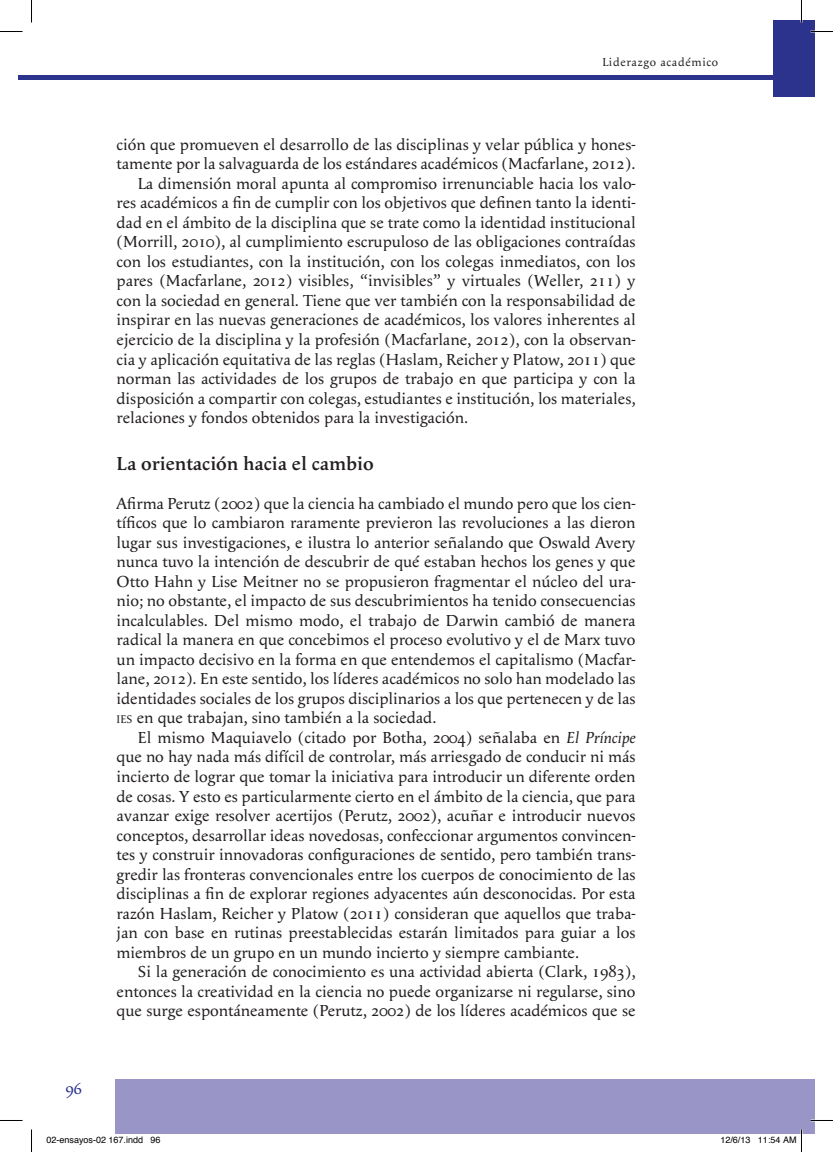
<style>
.page{position:relative;width:833px;height:1152px;background:#fff}
.page>*{position:absolute;margin:0;border:0;box-sizing:border-box;transform-origin:0 0}
.SUBTITULO{font:600 19.5px "Apolline";color:#231f20}
.NORMAL_DESPUES_DE_SU{font:16.5px/19.5px "Apolline";color:#231f20;text-align:justify}
.t1{font:16.5px "Apolline";color:#2b338d}
.t2{font:12px "Apolline";letter-spacing:.06em;color:#231f20}
.t3{font:9px "Helvetica";color:#000}
.s1{font-size:11.55px}
.s2{font-style:italic}
</style>
<div class="page">
<div style="left:772px;top:20px;width:29px;height:76px;background:#2b338d"></div>
<div style="left:801px;top:20px;width:13px;height:76px;background:#2b338d"></div>
<div style="left:801px;top:1079px;width:13px;height:54px;background:#9995c6"></div>
<div style="left:115px;top:1079px;width:686px;height:54px;background:#9995c6"></div>
<hr style="left:19px;top:75px;width:755px;height:4px;background:#2b338d">
<hr style="left:810px;top:1119px;width:23px;height:2px;background:#fff">
<hr style="left:800px;top:0;width:2px;height:22px;background:#fff">
<svg style="left:0;top:31px;width:22px;height:1px"></svg>
<svg style="left:810px;top:31px;width:23px;height:1px"></svg>
<svg style="left:0;top:1120px;width:22px;height:1px"></svg>
<svg style="left:810px;top:1120px;width:23px;height:1px"></svg>
<svg style="left:31px;top:0;width:1px;height:22px"></svg>
<svg style="left:31px;top:1129px;width:1px;height:22px"></svg>
<svg style="left:801px;top:0;width:1px;height:22px"></svg>
<svg style="left:758px;top:1129px;width:44px;height:22px"></svg>
<p class="t2" style="left:602px;top:55px;width:117px">Liderazgo académico</p>
<p class="t1" style="left:66px;top:1078px;width:18px">96</p>
<p class="NORMAL_DESPUES_DE_SU" style="left:117px;top:135px;width:520px">ción que promueven el desarrollo de las disciplinas y velar pública y hones&shy;tamente por la salvaguarda de los estándares académicos (Macfarlane, 2012).</p>
<p class="NORMAL_DESPUES_DE_SU" style="left:117px;top:174px;width:520px;text-indent:21px">La dimensión moral apunta al compromiso irrenunciable hacia los valo&shy;res académicos a fin de cumplir con los objetivos que definen tanto la identi&shy;dad en el ámbito de la disciplina que se trate como la identidad institucional (Morrill, 2010), al cumplimiento escrupuloso de las obligaciones contraídas con los estudiantes, con la institución, con los colegas inmediatos, con los pares (Macfarlane, 2012) visibles, “invisibles” y virtuales (Weller, 211) y con la sociedad en general. Tiene que ver también con la responsabilidad de inspirar en las nuevas generaciones de académicos, los valores inherentes al ejercicio de la disciplina y la profesión (Macfarlane, 2012), con la observan&shy;cia y aplicación equitativa de las reglas (Haslam, Reicher y Platow, 2011) que norman las actividades de los grupos de trabajo en que participa y con la disposición a compartir con colegas, estudiantes e institución, los materiales, relaciones y fondos obtenidos para la investigación.</p>
<p class="SUBTITULO" style="left:117px;top:452px;width:258px">La orientación hacia el cambio</p>
<p class="NORMAL_DESPUES_DE_SU" style="left:117px;top:494px;width:520px">Afirma Perutz (2002) que la ciencia ha cambiado el mundo pero que los cien&shy;tíficos que lo cambiaron raramente previeron las revoluciones a las dieron lugar sus investigaciones, e ilustra lo anterior señalando que Oswald Avery nunca tuvo la intención de descubrir de qué estaban hechos los genes y que Otto Hahn y Lise Meitner no se propusieron fragmentar el núcleo del ura&shy;nio; no obstante, el impacto de sus descubrimientos ha tenido consecuencias incalculables. Del mismo modo, el trabajo de Darwin cambió de manera radical la manera en que concebimos el proceso evolutivo y el de Marx tuvo un impacto decisivo en la forma en que entendemos el capitalismo (Macfar&shy;lane, 2012). En este sentido, los líderes académicos no solo han modelado las identidades sociales de los grupos disciplinarios a los que pertenecen y de las <span class="s1">ies</span> en que trabajan, sino también a la sociedad.</p>
<p class="NORMAL_DESPUES_DE_SU" style="left:117px;top:728px;width:520px;text-indent:21px">El mismo Maquiavelo (citado por Botha, 2004) señalaba en <span class="s2">El Príncipe </span>que no hay nada más difícil de controlar, más arriesgado de conducir ni más incierto de lograr que tomar la iniciativa para introducir un diferente orden de cosas. Y esto es particularmente cierto en el ámbito de la ciencia, que para avanzar exige resolver acertijos (Perutz, 2002), acuñar e introducir nuevos conceptos, desarrollar ideas novedosas, confeccionar argumentos convincen&shy;tes y construir innovadoras configuraciones de sentido, pero también trans&shy;gredir las fronteras convencionales entre los cuerpos de conocimiento de las disciplinas a fin de explorar regiones adyacentes aún desconocidas. Por esta razón Haslam, Reicher y Platow (2011) consideran que aquellos que traba&shy;jan con base en rutinas preestablecidas estarán limitados para guiar a los miembros de un grupo en un mundo incierto y siempre cambiante.</p>
<p class="NORMAL_DESPUES_DE_SU" style="left:117px;top:962px;width:520px;text-indent:21px">Si la generación de conocimiento es una actividad abierta (Clark, 1983), entonces la creatividad en la ciencia no puede organizarse ni regularse, sino que surge espontáneamente (Perutz, 2002) de los líderes académicos que se</p>
<p class="t3" style="left:46px;top:1132px;width:116px">02-ensayos-02 167.indd 96</p>
<p class="t3" style="left:720px;top:1132px;width:78px">12/6/13 11:54 AM</p>
</div>
